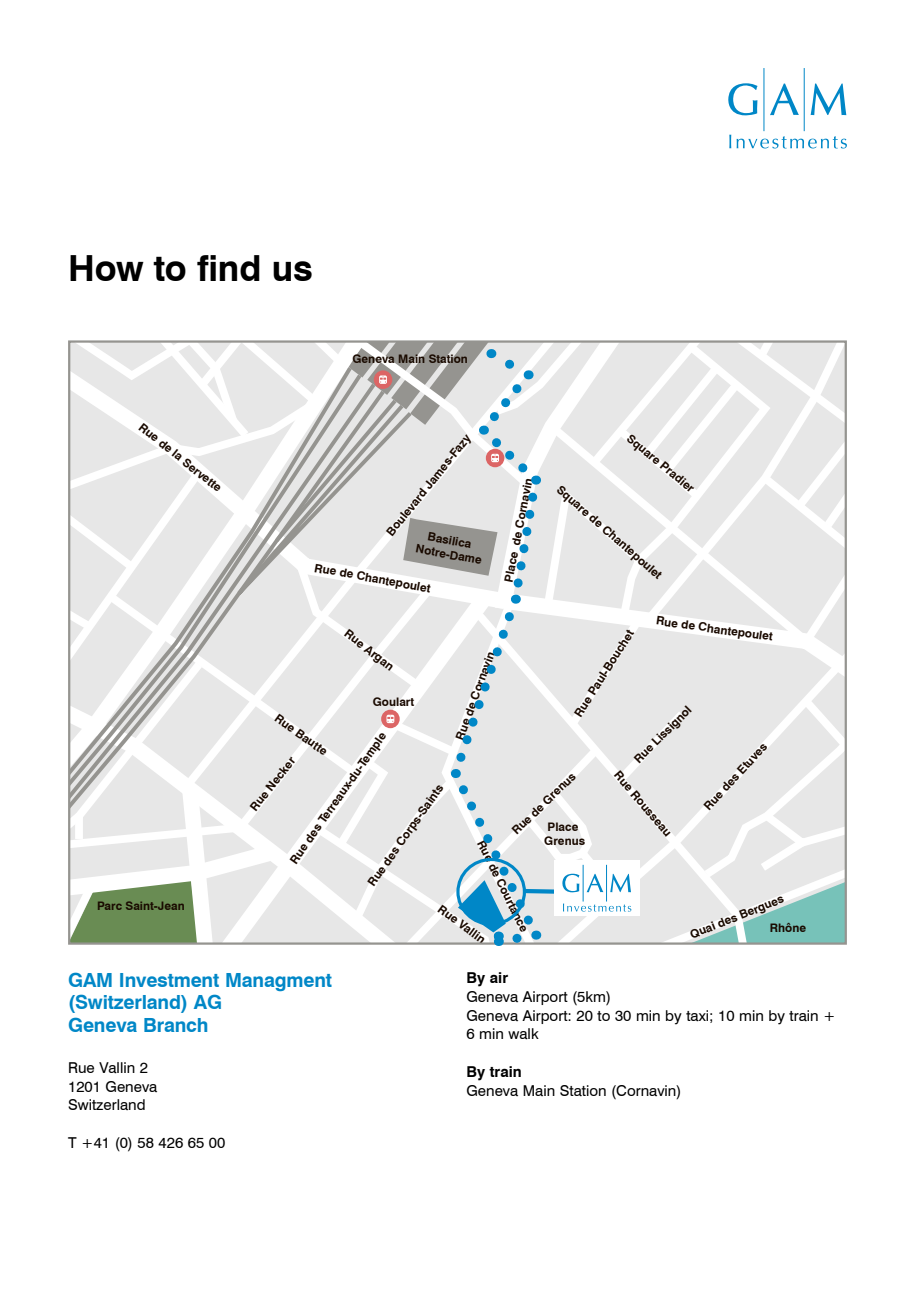
<style>
.page{position:relative;width:915px;height:1297px;background:#fff}
.page>*{position:absolute;margin:0;border:0;box-sizing:border-box;transform-origin:0 0}
._36pt___14mm{font:700 36px "Swiss 721 BT";letter-spacing:-.005em;color:#000}
.Address_Text{font:700 19.5px/22.5px "Swiss 721 BT";letter-spacing:-.01em;color:#0087c7}
.Body_Text{font:15px/18.8px "Swiss 721 BT";color:#000}
.Address_Text-2{font:15px "Swiss 721 BT";color:#000}
.Body_Text-2{font:700 15px "Swiss 721 BT";color:#000}
.t1{font:700 11.7px/14.1px "Swiss 721 BT";letter-spacing:-.005em;color:#1a0a00;text-align:center}
</style>
<div class="page">
<hr style="left:763px;top:68px;width:1px;height:63px;background:#0087c7">
<hr style="left:803px;top:68px;width:1px;height:63px;background:#0087c7">
<svg style="left:728px;top:83px;width:29px;height:32px"></svg>
<svg style="left:770px;top:84px;width:28px;height:31px"></svg>
<svg style="left:810px;top:84px;width:36px;height:31px"></svg>
<svg style="left:729px;top:135px;width:117px;height:13px"></svg>
<svg style="left:69px;top:342px;width:776px;height:604px"></svg>
<p class="_36pt___14mm" style="left:68px;top:247px;width:246px">How to find us</p>
<p class="t1" style="left:145px;top:420px;width:104px;rotate:39deg">Rue de la Servette</p>
<p class="t1" style="left:352px;top:352px;width:117px">Geneva Main Station</p>
<p class="t1" style="left:383px;top:530px;width:128px;rotate:-51deg">Boulevard James-Fazy</p>
<p class="t1" style="left:419px;top:528px;width:68px;rotate:10deg">Basilica<br>Notre-Dame</p>
<p class="t1" style="left:316px;top:561px;width:119px;rotate:10deg">Rue de Chantepoulet</p>
<p class="t1" style="left:501px;top:580px;width:107px;rotate:-79deg">Place de Cornavin</p>
<p class="t1" style="left:633px;top:431px;width:85px;rotate:40deg">Square Pradier</p>
<p class="t1" style="left:563px;top:482px;width:137px;rotate:41deg">Square de Chantepoulet</p>
<p class="t1" style="left:97px;top:899px;width:89px">Parc Saint-Jean</p>
<p class="t1" style="left:657px;top:613px;width:119px;rotate:8deg">Rue de Chantepoulet</p>
<p class="t1" style="left:571px;top:712px;width:102px;rotate:-58deg">Rue Paul-Bouchet</p>
<p class="t1" style="left:350px;top:626px;width:60px;rotate:37deg">Rue Argan</p>
<p class="t1" style="left:452px;top:737px;width:95px;rotate:-70deg">Rue de Cornavin</p>
<p class="t1" style="left:372px;top:694px;width:43px">Goulart</p>
<p class="t1" style="left:630px;top:756px;width:78px;rotate:-45deg">Rue Lissignol</p>
<p class="t1" style="left:280px;top:711px;width:63px;rotate:36deg">Rue Bautte</p>
<p class="t1" style="left:287px;top:858px;width:159px;rotate:-55deg">Rue des Terreaux-du-Temple</p>
<p class="t1" style="left:700px;top:803px;width:88px;rotate:-47deg">Rue des Etuves</p>
<p class="t1" style="left:247px;top:805px;width:67px;rotate:-52deg">Rue Necker</p>
<p class="t1" style="left:621px;top:768px;width:83px;rotate:49deg">Rue Rousseau</p>
<p class="t1" style="left:508px;top:827px;width:85px;rotate:-44deg">Rue de Grenus</p>
<p class="t1" style="left:364px;top:881px;width:123px;rotate:-55deg">Rue des Corps-Saints</p>
<p class="t1" style="left:544px;top:819px;width:42px;text-align:left">Place<br>Grenus</p>
<p class="t1" style="left:487px;top:838px;width:102px;rotate:64deg">Rue de Courtance</p>
<p class="t1" style="left:687px;top:928px;width:101px;rotate:-22deg">Quai des Bergues</p>
<p class="t1" style="left:443px;top:902px;width:57px;rotate:36deg">Rue Vallin</p>
<p class="t1" style="left:769px;top:921px;width:38px">Rhône</p>
<p class="Address_Text" style="left:68px;top:968px;width:265px">GAM Investment Managment (Switzerland) AG<br>Geneva Branch</p>
<p class="Address_Text-2" style="left:68px;top:1058px;width:81px">Rue Vallin 2</p>
<p class="Address_Text-2" style="left:68px;top:1077px;width:91px">1201 Geneva</p>
<p class="Address_Text-2" style="left:68px;top:1096px;width:79px">Switzerland</p>
<p class="Address_Text-2" style="left:68px;top:1133px;width:159px">T +41 (0) 58 426 65 00</p>
<p class="Body_Text-2" style="left:466px;top:969px;width:43px">By air</p>
<p class="Body_Text" style="left:466px;top:987px;width:146px">Geneva Airport (5km)</p>
<p class="Body_Text" style="left:466px;top:1006px;width:370px">Geneva Airport: 20 to 30 min by taxi; 10 min by train +<br>6 min walk</p>
<p class="Body_Text-2" style="left:466px;top:1062px;width:57px">By train</p>
<p class="Body_Text" style="left:466px;top:1081px;width:216px">Geneva Main Station (Cornavin)</p>
</div>
